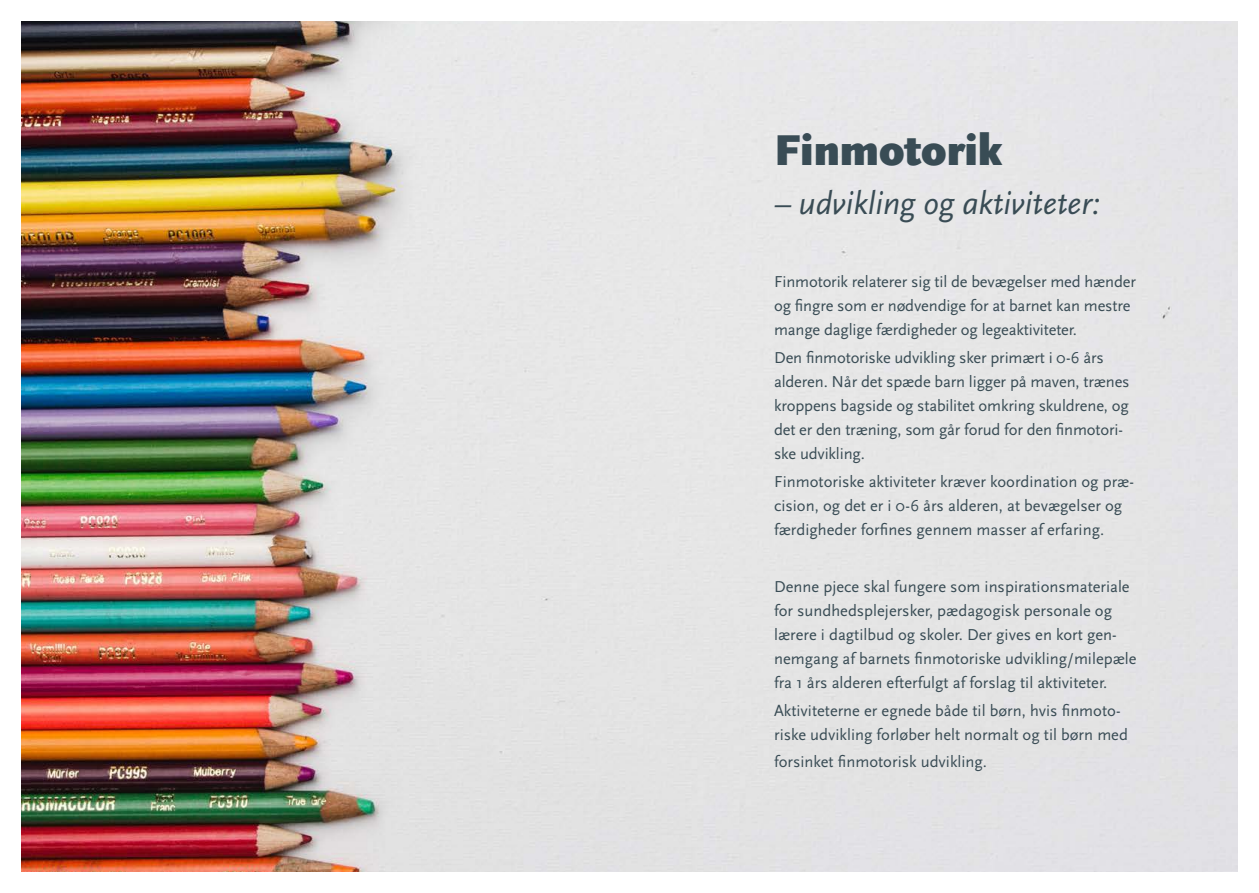
<style>
.page{position:relative;width:1259px;height:893px;background:#fff}
.page>*{position:absolute;margin:0;border:0;box-sizing:border-box;transform-origin:0 0}
.Brødtekst{font:900 45px "Scala Sans OT";color:#394c55}
.Brødtekst-2{font:italic 33px "Scala Sans OT";color:#394c55}
.Brødtekst-3{font:16.5px/24px "Scala Sans OT";color:#394c55}
</style>
<div class="page">
<img style="left:22px;top:21px;width:1215px;height:851px">
<p class="Brødtekst" style="left:774px;top:124px;width:229px">Finmotorik</p>
<p class="Brødtekst-2" style="left:774px;top:186px;width:327px">– udvikling og aktiviteter:</p>
<p class="Brødtekst-3" style="left:774px;top:270px;width:363px">Finmotorik relaterer sig til de bevægelser med hænder og fingre som er nødvendige for at barnet kan mestre mange daglige færdigheder og legeaktiviteter.</p>
<p class="Brødtekst-3" style="left:774px;top:346px;width:357px">Den finmotoriske udvikling sker primært i 0-6 års alderen. Når det spæde barn ligger på maven, trænes kroppens bagside og stabilitet omkring skuldrene, og det er den træning, som går forud for den finmotori&shy;ske udvikling.</p>
<p class="Brødtekst-3" style="left:774px;top:470px;width:361px">Finmotoriske aktiviteter kræver koordination og præ&shy;cision, og det er i 0-6 års alderen, at bevægelser og færdigheder forfines gennem masser af erfaring.</p>
<p class="Brødtekst-3" style="left:774px;top:575px;width:364px">Denne pjece skal fungere som inspirationsmateriale for sundhedsplejersker, pædagogisk personale og lærere i dagtilbud og skoler. Der gives en kort gen&shy;nemgang af barnets finmotoriske udvikling/milepæle fra 1 års alderen efterfulgt af forslag til aktiviteter.</p>
<p class="Brødtekst-3" style="left:774px;top:699px;width:355px">Aktiviteterne er egnede både til børn, hvis finmoto&shy;riske udvikling forløber helt normalt og til børn med</p>
<p class="Brødtekst-3" style="left:774px;top:750px;width:214px">forsinket finmotorisk udvikling.</p>
</div>
